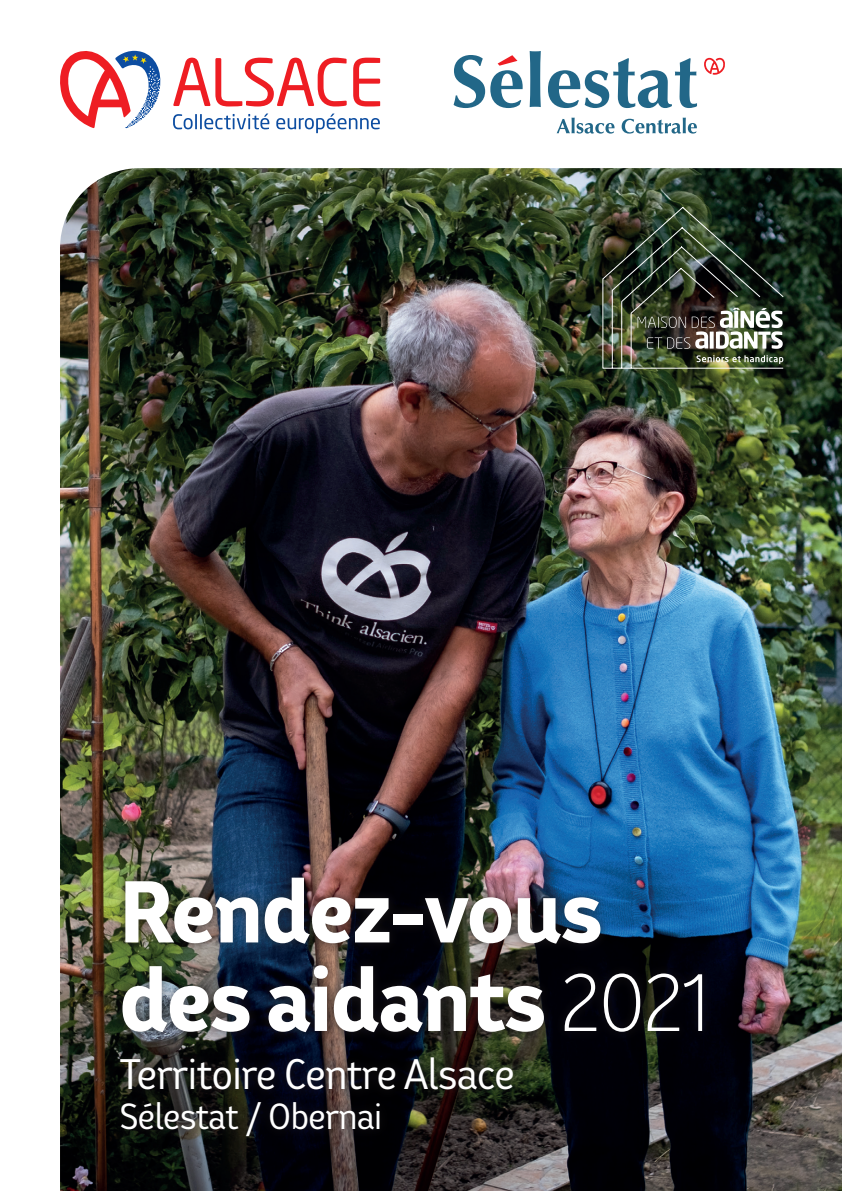
<style>
.page{position:relative;width:842px;height:1191px;background:#fff}
.page>*{position:absolute;margin:0;border:0;box-sizing:border-box;transform-origin:0 0}
.t1{font:800 82px/88.4px "Bw Helder W1";letter-spacing:-.01em;color:#fff}
.t2{font:40px "Bw Helder W1";letter-spacing:-.01em;color:#fff}
.t3{font:34px "Bw Helder W1";letter-spacing:-.01em;color:#fff}
.s1{font-weight:300;font-size:76px}
</style>
<div class="page">
<img style="left:60px;top:168px;width:782px;height:1023px">
<svg style="left:60px;top:50px;width:101px;height:78px"></svg>
<svg style="left:173px;top:113px;width:96px;height:16px"></svg>
<svg style="left:276px;top:113px;width:104px;height:20px"></svg>
<svg style="left:173px;top:58px;width:174px;height:48px"></svg>
<svg style="left:353px;top:58px;width:27px;height:48px"></svg>
<div style="left:110px;top:867px;width:603px;height:279px;background:#231f20;opacity:.75"></div>
<svg style="left:454px;top:55px;width:69px;height:53px"></svg>
<svg style="left:530px;top:51px;width:11px;height:56px"></svg>
<svg style="left:548px;top:58px;width:149px;height:50px"></svg>
<svg style="left:704px;top:58px;width:21px;height:17px"></svg>
<svg style="left:557px;top:118px;width:57px;height:16px"></svg>
<svg style="left:622px;top:118px;width:75px;height:16px"></svg>
<img style="left:602px;top:205px;width:182px;height:164px">
<p class="t1" style="left:120px;top:866px;width:591px">Rendez-vous des aidants <span class="s1">2021</span></p>
<p class="t2" style="left:120px;top:1049px;width:396px">Territoire Centre Alsace</p>
<p class="t3" style="left:120px;top:1095px;width:264px">Sélestat / Obernai</p>
</div>
